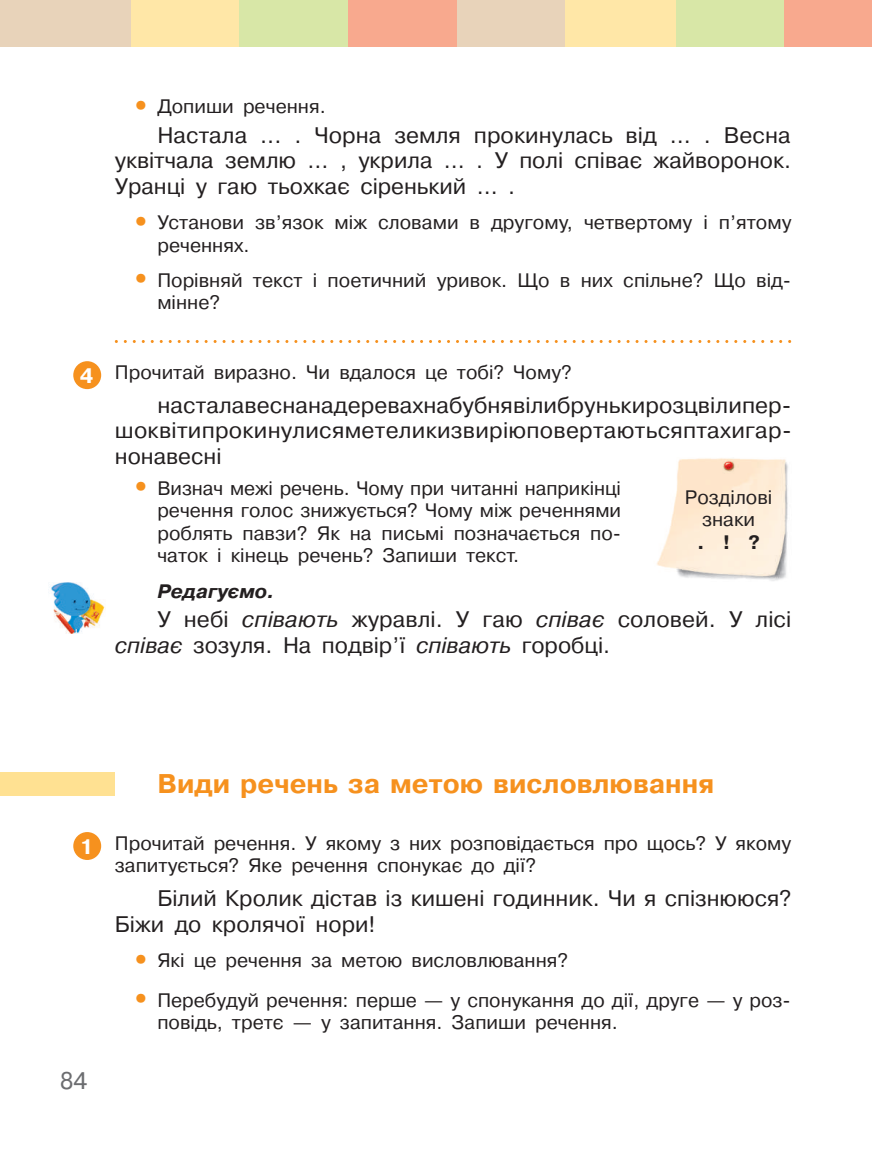
<style>
.page{position:relative;width:872px;height:1149px;background:#fff}
.page>*{position:absolute;margin:0;border:0;box-sizing:border-box;transform-origin:0 0}
.t1{font:700 27px "Pragmatica C";color:#f6911e}
.t2{font:24px "Pragmatica C";color:#6c6d70}
.t3{font:22.5px/25.5px "Pragmatica C";color:#231f20;text-align:justify}
.t4{font:700 21px "Pragmatica C";color:#fff}
.t5{font:19.5px/22.5px "Pragmatica C";color:#231f20}
.t6{font:italic 700 19.5px "Pragmatica C";color:#231f20}
.t7{font:700 19.5px "Pragmatica C";color:#231f20}
.s1{font-size:45px;color:#f6911e}
.s2{font-style:italic}
</style>
<div class="page">
<div style="left:130px;top:0;width:109px;height:47px;background:#ffe7a7"></div>
<div style="left:239px;top:0;width:109px;height:47px;background:#d8e7a7"></div>
<div style="left:675px;top:0;width:109px;height:47px;background:#d8e7a7"></div>
<div style="left:348px;top:0;width:109px;height:47px;background:#f8a98e"></div>
<div style="left:784px;top:0;width:88px;height:47px;background:#f8a98e"></div>
<div style="left:0;top:0;width:130px;height:47px;background:#e8d3ba"></div>
<hr style="left:871px;top:0;width:1px;height:47px;background:#e8d3ba">
<div style="left:457px;top:0;width:108px;height:47px;background:#e8d3ba"></div>
<div style="left:565px;top:0;width:110px;height:47px;background:#ffe7a7"></div>
<svg style="left:115px;top:340px;width:676px;height:3px"></svg>
<div style="left:73px;top:361px;width:28px;height:28px;background:#f6911e;border-radius:50%"></div>
<img style="left:657px;top:458px;width:131px;height:123px">
<img style="left:48px;top:582px;width:57px;height:51px">
<div style="left:0;top:772px;width:115px;height:23px;background:#ffe192"></div>
<div style="left:73px;top:831px;width:28px;height:28px;background:#f6911e;border-radius:50%"></div>
<p class="t4" style="left:80px;top:364px;width:15px">4</p>
<p class="t5" style="left:128px;top:95px;width:200px"><span class="s1">•</span> Допиши речення.</p>
<p class="t3" style="left:115px;top:122px;width:678px;text-indent:43px">Настала ... . Чорна земля прокинулась від ... . Весна уквітчала землю ... , укрила ... . У полі співає жайворонок.<br>Уранці у гаю тьохкає сіренький ... .</p>
<p class="t5" style="left:157px;top:211px;width:635px;text-indent:-30px"><span class="s1">•</span> Установи зв’язок між словами в другому, четвертому і п’ятому реченнях.</p>
<p class="t5" style="left:157px;top:269px;width:635px;text-indent:-30px"><span class="s1">•</span> Порівняй текст і поетичний уривок. Що в них спільне? Що від&shy;мінне?</p>
<p class="t5" style="left:115px;top:361px;width:458px">Прочитай виразно. Чи вдалося це тобі? Чому?</p>
<p class="t3" style="left:115px;top:392px;width:678px;text-indent:43px">насталавеснанадеревахнабубнявілибрунькирозцвілипер&shy;шоквітипрокинулисяметеликизвиріюповертаютьсяптахигар&shy;нонавесні</p>
<p class="t5" style="left:157px;top:477px;width:465px;text-align:justify;text-indent:-30px"><span class="s1">•</span> Визнач межі речень. Чому при читанні наприкінці речення голос знижується? Чому між реченнями роблять павзи? Як на письмі позначається по&shy;чаток і кінець речень? Запиши текст.</p>
<p class="t6" style="left:157px;top:580px;width:119px">Редагуємо.</p>
<p class="t3" style="left:115px;top:607px;width:678px;text-indent:43px">У небі <span class="s2">співають</span> журавлі. У гаю <span class="s2">співає</span> соловей. У лісі <span class="s2">співає</span> зозуля. На подвір’ї <span class="s2">співають</span> горобці.</p>
<p class="t5" style="left:685px;top:485px;width:89px;text-align:center">Розділові знаки</p>
<p class="t7" style="left:697px;top:531px;width:64px">. ! ?</p>
<p class="t4" style="left:80px;top:834px;width:15px">1</p>
<p class="t2" style="left:60px;top:1066px;width:29px">84</p>
<h1 class="t1" style="left:157px;top:768px;width:558px">види речень за метою висловлювання</h1>
<p class="t5" style="left:115px;top:831px;width:678px">Прочитай речення. У якому з них розповідається про щось? У якому запитується? Яке речення спонукає до дії?</p>
<p class="t3" style="left:115px;top:885px;width:678px;text-indent:43px">Білий Кролик дістав із кишені годинник. Чи я спізнююся?<br>Біжи до кролячої нори!</p>
<p class="t5" style="left:128px;top:948px;width:442px"><span class="s1">•</span> Які це речення за метою висловлювання?</p>
<p class="t5" style="left:157px;top:988px;width:635px;text-indent:-30px"><span class="s1">•</span> Перебудуй речення: перше — у спонукання до дії, друге — у роз&shy;повідь, третє — у запитання. Запиши речення.</p>
</div>
